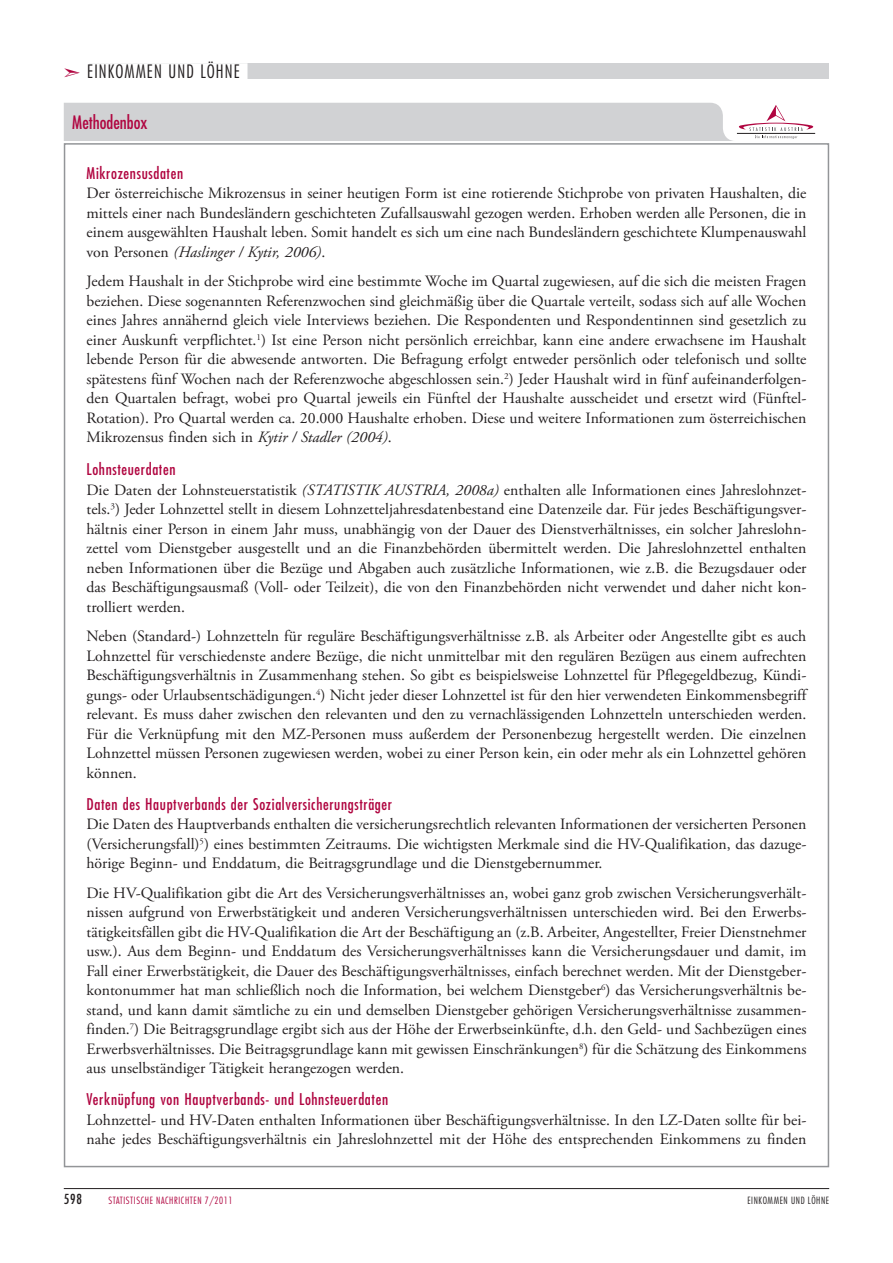
<style>
.page{position:relative;width:893px;height:1263px;background:#fff}
.page>*{position:absolute;margin:0;border:0;box-sizing:border-box;transform-origin:0 0}
.t1{font:300 condensed 18px "Futura Std";letter-spacing:.06em;color:#231f20}
.t2{font:condensed 18px "Futura Std";color:#b00540}
.t3{font:15.75px/19.5px "Adobe Garamond Pro";color:#231f20;text-align:justify}
.t4{font:condensed 15.75px "Futura Std";letter-spacing:.04em;color:#b00540}
.t5{font:condensed 13.5px "Futura Std";color:#231f20}
.t6{font:300 condensed 9.75px "Futura Std";letter-spacing:.06em;color:#b00540}
.t7{font:300 condensed 9.75px "Futura Std";letter-spacing:.06em;color:#231f20}
.s1{font-style:italic}
</style>
<div class="page">
<hr style="left:64px;top:1188px;width:765px;height:1px;background:#231f20">
<div style="left:89px;top:64px;width:740px;height:15px;background:#d1d2d4"></div>
<div style="left:87px;top:63px;width:160px;height:18px;background:#fff"></div>
<svg style="left:64px;top:103px;width:749px;height:38px;background:#d5d5d7"></svg>
<hr style="left:737px;top:133px;width:78px;height:1px;background:#231f20">
<p class="t1" style="left:87px;top:61px;width:154px">EINKOMMEN UND LÖHNE</p>
<p class="t2" style="left:72px;top:112px;width:77px">Methodenbox</p>
<p class="t4" style="left:87px;top:164px;width:98px">Mikrozensusdaten</p>
<p class="t3" style="left:87px;top:184px;width:721px">Der österreichische Mikrozensus in seiner heutigen Form ist eine rotierende Stichprobe von privaten Haushalten, die mittels einer nach Bundesländern geschichteten Zufallsauswahl gezogen werden. Erhoben werden alle Personen, die in einem ausgewählten Haushalt leben. Somit handelt es sich um eine nach Bundesländern geschichtete Klumpenauswahl von Personen <span class="s1">(Haslinger / Kytir, 2006)</span>.</p>
<p class="t3" style="left:87px;top:272px;width:721px">Jedem Haushalt in der Stichprobe wird eine bestimmte Woche im Quartal zugewiesen, auf die sich die meisten Fragen beziehen. Diese sogenannten Referenzwochen sind gleichmäßig über die Quartale verteilt, sodass sich auf alle Wochen eines Jahres annähernd gleich viele Interviews beziehen. Die Respondenten und Respondentinnen sind gesetzlich zu einer Auskunft verpflichtet.<sup>1</sup>) Ist eine Person nicht persönlich erreichbar, kann eine andere erwachsene im Haushalt lebende Person für die abwesende antworten. Die Befragung erfolgt entweder persönlich oder telefonisch und sollte spätestens fünf Wochen nach der Referenzwoche abgeschlossen sein.<sup>2</sup>) Jeder Haushalt wird in fünf aufeinanderfolgen&shy;den Quartalen befragt, wobei pro Quartal jeweils ein Fünftel der Haushalte ausscheidet und ersetzt wird (Fünftel-Rotation). Pro Quartal werden ca. 20.000 Haushalte erhoben. Diese und weitere Informationen zum österreichischen Mikrozensus finden sich in <span class="s1">Kytir / Stadler (2004)</span>.</p>
<p class="t4" style="left:87px;top:460px;width:90px">Lohnsteuerdaten</p>
<p class="t3" style="left:87px;top:481px;width:721px">Die Daten der Lohnsteuerstatistik <span class="s1">(STATISTIK AUSTRIA, 2008a)</span> enthalten alle Informationen eines Jahreslohnzet&shy;tels.<sup>3</sup>) Jeder Lohnzettel stellt in diesem Lohnzetteljahresdatenbestand eine Datenzeile dar. Für jedes Beschäftigungsver&shy;hältnis einer Person in einem Jahr muss, unabhängig von der Dauer des Dienstverhältnisses, ein solcher Jahreslohn&shy;zettel vom Dienstgeber ausgestellt und an die Finanzbehörden übermittelt werden. Die Jahreslohnzettel enthalten neben Informationen über die Bezüge und Abgaben auch zusätzliche Informationen, wie z.B. die Bezugsdauer oder das Beschäftigungsausmaß (Voll- oder Teilzeit), die von den Finanzbehörden nicht verwendet und daher nicht kon&shy;trolliert werden.</p>
<p class="t3" style="left:87px;top:627px;width:721px">Neben (Standard-) Lohnzetteln für reguläre Beschäftigungsverhältnisse z.B. als Arbeiter oder Angestellte gibt es auch Lohnzettel für verschiedenste andere Bezüge, die nicht unmittelbar mit den regulären Bezügen aus einem aufrechten Beschäftigungsverhältnis in Zusammenhang stehen. So gibt es beispielsweise Lohnzettel für Pflegegeldbezug, Kündi&shy;gungs- oder Urlaubsentschädigungen.<sup>4</sup>) Nicht jeder dieser Lohnzettel ist für den hier verwendeten Einkommensbegriff relevant. Es muss daher zwischen den relevanten und den zu vernachlässigenden Lohnzetteln unterschieden werden.<br>Für die Verknüpfung mit den MZ-Personen muss außerdem der Personenbezug hergestellt werden. Die einzelnen Lohnzettel müssen Personen zugewiesen werden, wobei zu einer Person kein, ein oder mehr als ein Lohnzettel gehören können.</p>
<p class="t4" style="left:87px;top:795px;width:307px">Daten des Hauptverbands der Sozialversicherungsträger</p>
<p class="t3" style="left:87px;top:815px;width:721px">Die Daten des Hauptverbands enthalten die versicherungsrechtlich relevanten Informationen der versicherten Personen (Versicherungsfall)<sup>5</sup>) eines bestimmten Zeitraums. Die wichtigsten Merkmale sind die HV-Qualifikation, das dazuge&shy;hörige Beginn- und Enddatum, die Beitragsgrundlage und die Dienstgebernummer.</p>
<p class="t3" style="left:87px;top:883px;width:721px">Die HV-Qualifikation gibt die Art des Versicherungsverhältnisses an, wobei ganz grob zwischen Versicherungsverhält&shy;nissen aufgrund von Erwerbstätigkeit und anderen Versicherungsverhältnissen unterschieden wird. Bei den Erwerbs&shy;tätigkeitsfällen gibt die HV-Qualifikation die Art der Beschäftigung an (z.B. Arbeiter, Angestellter, Freier Dienstnehmer usw.). Aus dem Beginn- und Enddatum des Versicherungsverhältnisses kann die Versicherungsdauer und damit, im Fall einer Erwerbstätigkeit, die Dauer des Beschäftigungsverhältnisses, einfach berechnet werden. Mit der Dienstgeber&shy;kontonummer hat man schließlich noch die Information, bei welchem Dienstgeber<sup>6</sup>) das Versicherungsverhältnis be&shy;stand, und kann damit sämtliche zu ein und demselben Dienstgeber gehörigen Versicherungsverhältnisse zusammen&shy;finden.<sup>7</sup>) Die Beitragsgrundlage ergibt sich aus der Höhe der Erwerbseinkünfte, d.h. den Geld- und Sachbezügen eines Erwerbsverhältnisses. Die Beitragsgrundlage kann mit gewissen Einschränkungen<sup>8</sup>) für die Schätzung des Einkommens aus unselbständiger Tätigkeit herangezogen werden.</p>
<p class="t4" style="left:87px;top:1090px;width:303px">Verknüpfung von Hauptverbands- und Lohnsteuerdaten</p>
<p class="t3" style="left:87px;top:1111px;width:721px">Lohnzettel- und HV-Daten enthalten Informationen über Beschäftigungsverhältnisse. In den LZ-Daten sollte für bei&shy;nahe jedes Beschäftigungsverhältnis ein Jahreslohnzettel mit der Höhe des entsprechenden Einkommens zu finden</p>
<p class="t5" style="left:64px;top:1191px;width:20px">598</p>
<p class="t6" style="left:108px;top:1195px;width:126px">STATISTISCHE NACHRICHTEN 7/2011</p>
<p class="t7" style="left:747px;top:1195px;width:83px">EINKOMMEN UND LÖHNE</p>
</div>
